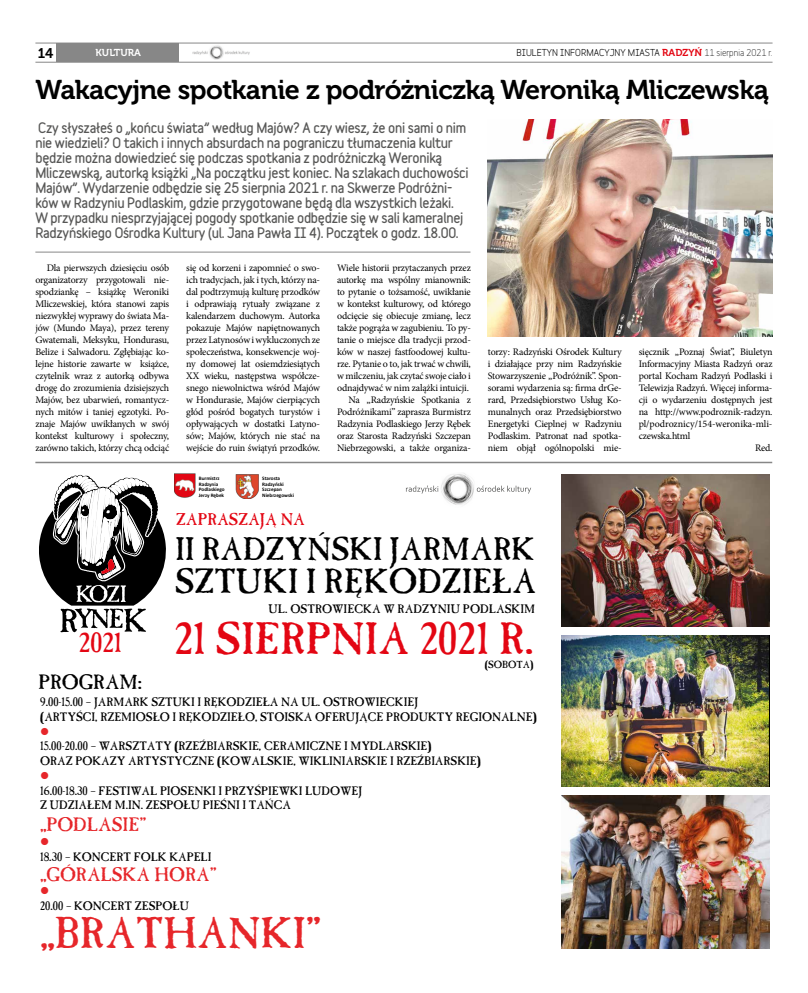
<style>
.page{position:relative;width:808px;height:993px;background:#fff}
.page>*{position:absolute;margin:0;border:0;box-sizing:border-box;transform-origin:0 0}
.t1{font:45.3px "Casablanca Antique";color:#e30613}
.t2{font:44.3px "Casablanca Antique";color:#e6262a}
.t3{font:34.9px "Casablanca Antique";color:#000}
.t4{font:32.6px "Casablanca Antique";color:#000}
.t5{font:27px "Museo 700";letter-spacing:-.02em;color:#000}
.t6{font:20.7px "Casablanca Antique";color:#000}
.t7{font:19.4px "Casablanca Antique";color:#e6262a}
.t8{font:17px "Casablanca Antique";color:#e30613}
.t9{font:14px "Museo 700";color:#000}
.t10{font:900 13px/15px "Variable";letter-spacing:-.02em;color:#575756}
.t11{font:12.4px "Casablanca Antique";letter-spacing:.005em;color:#000}
.t12{font:12.3px/14.7px "Casablanca Antique";color:#000}
.t13{font:12.3px "Wingdings";color:#e6262a}
.t14{font:10.2px "Casablanca Antique";color:#000}
.t15{font:10px/12px "Minion Pro";letter-spacing:-.02em;color:#000;text-align:justify}
.t16{font:10px "Museo 700";color:#fff}
.t17{font:700 9px "Variable";color:#000}
.t18{font:700 5.2px/5.5px "Calibri";color:#000}
.s1{font-family:"Museo 700";font-weight:400;font-size:10px;color:#e30613}
.s2{font-weight:400}
.s3{font-size:27.6px}
</style>
<div class="page">
<div style="left:56px;top:43px;width:123px;height:19px;background:#878787"></div>
<hr style="left:35px;top:43px;width:737px;height:1px;background:#878787">
<hr style="left:35px;top:62px;width:737px;height:1px;background:#878787">
<img style="left:192px;top:45px;width:58px;height:15px">
<hr style="left:35px;top:251px;width:435px;height:1px;background:#878787">
<img style="left:488px;top:120px;width:284px;height:216px">
<img style="left:174px;top:473px;width:22px;height:25px">
<img style="left:236px;top:474px;width:23px;height:24px">
<svg style="left:39px;top:474px;width:127px;height:158px"></svg>
<img style="left:441px;top:473px;width:33px;height:32px">
<svg style="left:406px;top:485px;width:125px;height:8px"></svg>
<img style="left:562px;top:474px;width:207px;height:152px">
<img style="left:562px;top:635px;width:206px;height:151px">
<img style="left:561px;top:795px;width:208px;height:153px">
<hr style="left:35px;top:461px;width:737px;height:2px;background:#878787">
<h3 class="t9" style="left:38px;top:45px;width:17px">14</h3>
<p class="t17" style="left:517px;top:45px;width:257px">BIULETYN INFORMACYJNY MIASTA <span class="s1">RADZYŃ</span> <span class="s2">11 sierpnia 2021 r.</span></p>
<p class="t16" style="left:96px;top:47px;width:47px">KULTURA</p>
<h3 class="t5" style="left:35px;top:75px;width:735px">Wakacyjne spotkanie z podróżniczką Weroniką Mliczewską</h3>
<p class="t10" style="left:35px;top:120px;width:435px">Czy słyszałeś o „końcu świata” według Majów? A czy wiesz, że oni sami o nim nie wiedzieli? O takich i innych absurdach na pograniczu tłumaczenia kultur będzie można dowiedzieć się podczas spotkania z podróżniczką Weroniką Mliczewską, autorką książki „Na początku jest koniec. Na szlakach duchowości Majów”. Wydarzenie odbędzie się 25 sierpnia 2021 r. na Skwerze Podróżni&shy;ków w Radzyniu Podlaskim, gdzie przygotowane będą dla wszystkich leżaki.<br>W przypadku niesprzyjającej pogody spotkanie odbędzie się w sali kameralnej Radzyńskiego Ośrodka Kultury (ul. Jana Pawła II 4). Początek o godz. 18.00.</p>
<p class="t15" style="left:35px;top:261px;width:135px;text-indent:11px">Dla pierwszych dziesięciu osób organizatorzy przygotowali nie&shy;spodziankę – książkę Weroniki Mliczewskiej, która stanowi zapis niezwykłej wyprawy do świata Ma&shy;jów (Mundo Maya), przez tereny Gwatemali, Meksyku, Hondurasu, Belize i Salwadoru. Zgłębiając ko&shy;lejne historie zawarte w książce, czytelnik wraz z autorką odbywa drogę do zrozumienia dzisiejszych Majów, bez ubarwień, romantycz&shy;nych mitów i taniej egzotyki. Po&shy;znaje Majów uwikłanych w swój kontekst kulturowy i społeczny, zarówno takich, którzy chcą odciąć</p>
<p class="t15" style="left:186px;top:261px;width:135px">się od korzeni i zapomnieć o swo&shy;ich tradycjach, jak i tych, którzy na&shy;dal podtrzymują kulturę przodków i odprawiają rytuały związane z kalendarzem duchowym. Autorka pokazuje Majów napiętnowanych przez Latynosów i wykluczonych ze społeczeństwa, konsekwencje woj&shy;ny domowej lat osiemdziesiątych XX wieku, następstwa współcze&shy;snego niewolnictwa wśród Majów w Hondurasie, Majów cierpiących głód pośród bogatych turystów i opływających w dostatki Latyno&shy;sów; Majów, których nie stać na wejście do ruin świątyń przodków.</p>
<p class="t15" style="left:337px;top:262px;width:135px;text-align:right">Wiele historii przytaczanych przez autorkę ma wspólny mianownik: to pytanie o tożsamość, uwikłanie w kontekst kulturowy, od którego odcięcie się obiecuje zmianę, lecz także pogrąża w zagubieniu. To py&shy;tanie o miejsce dla tradycji przod&shy;ków w naszej fastfoodowej kultu&shy;rze. Pytanie o to, jak trwać w chwili, w milczeniu, jak czytać swoje ciało i odnajdywać w nim zalążki intuicji.<br>Na „Radzyńskie Spotkania z Podróżnikami” zaprasza Burmistrz Radzynia Podlaskiego Jerzy Rębek oraz Starosta Radzyński Szczepan Niebrzegowski, a także organiza-</p>
<p class="t15" style="left:488px;top:346px;width:135px">torzy: Radzyński Ośrodek Kultury i działające przy nim Radzyńskie Stowarzyszenie „Podróżnik”. Spon&shy;sorami wydarzenia są: firma drGe&shy;rard, Przedsiębiorstwo Usług Ko&shy;munalnych oraz Przedsiębiorstwo Energetyki Cieplnej w Radzyniu Podlaskim. Patronat nad spotka&shy;niem objął ogólnopolski mie-</p>
<p class="t15" style="left:639px;top:346px;width:135px">sięcznik „Poznaj Świat”, Biuletyn</p>
<p class="t15" style="left:639px;top:358px;width:135px">Informacyjny Miasta Radzyń oraz</p>
<p class="t15" style="left:639px;top:370px;width:135px">portal Kocham Radzyń Podlaski i</p>
<p class="t15" style="left:639px;top:382px;width:135px">Telewizja Radzyń. Więcej informa-</p>
<p class="t15" style="left:639px;top:394px;width:135px">cji o wydarzeniu dostępnych jest</p>
<p class="t15" style="left:639px;top:406px;width:135px">na http://www.podroznik-radzyn.</p>
<p class="t15" style="left:639px;top:418px;width:135px">pl/podroznicy/154-weronika-mli-</p>
<p class="t15" style="left:639px;top:430px;width:53px">czewska.html</p>
<p class="t15" style="left:755px;top:442px;width:19px">Red.</p>
<p class="t18" style="left:199px;top:475px;width:27px">Burmistrz<br>Radzynia<br>Podlaskiego<br>Jerzy Rębek</p>
<p class="t18" style="left:262px;top:475px;width:33px">Starosta<br>Radzyński<br>Szczepan<br>Niebrzegowski</p>
<h3 class="t4" style="left:175px;top:531px;width:361px">II RADZYŃSKI JARMARK</h3>
<h3 class="t3" style="left:175px;top:562px;width:363px">SZTUKI I RĘKODZIEŁA</h3>
<p class="t11" style="left:268px;top:602px;width:268px">UL. OSTROWIECKA W RADZYNIU PODLASKIM</p>
<h3 class="t8" style="left:176px;top:510px;width:130px">ZAPRASZAJĄ NA</h3>
<h1 class="t1" style="left:79px;top:614px;width:456px"><span class="s3">2021</span> 21 SIERPNIA 2021 R.</h1>
<h3 class="t6" style="left:38px;top:671px;width:105px">PROGRAM:</h3>
<p class="t14" style="left:485px;top:659px;width:50px">(SOBOTA)</p>
<p class="t12" style="left:40px;top:695px;width:498px">9.00-15.00 – JARMARK SZTUKI I RĘKODZIEŁA NA UL. OSTROWIECKIEJ<br>(ARTYŚCI, RZEMIOSŁO I RĘKODZIEŁO, STOISKA OFERUJĄCE PRODUKTY REGIONALNE)</p>
<p class="t13" style="left:40px;top:724px;width:11px">●</p>
<p class="t12" style="left:40px;top:739px;width:442px">15.00-20.00 – WARSZTATY (RZEŹBIARSKIE, CERAMICZNE I MYDLARSKIE)<br>ORAZ POKAZY ARTYSTYCZNE (KOWALSKIE, WIKLINIARSKIE I RZEŹBIARSKIE)</p>
<p class="t13" style="left:40px;top:768px;width:11px">●</p>
<p class="t12" style="left:40px;top:783px;width:324px">16.00-18.30 – FESTIWAL PIOSENKI I PRZYŚPIEWKI LUDOWEJ<br>Z UDZIAŁEM M.IN. ZESPOŁU PIEŚNI I TAŃCA</p>
<h3 class="t7" style="left:40px;top:814px;width:107px">„PODLASIE”</h3>
<p class="t13" style="left:40px;top:834px;width:11px">●</p>
<p class="t12" style="left:40px;top:849px;width:173px">18.30 – KONCERT FOLK KAPELI</p>
<h3 class="t7" style="left:40px;top:863px;width:178px">„GÓRALSKA HORA”</h3>
<p class="t13" style="left:40px;top:884px;width:11px">●</p>
<p class="t12" style="left:40px;top:899px;width:150px">20.00 – KONCERT ZESPOŁU</p>
<h2 class="t2" style="left:40px;top:909px;width:282px">„BRATHANKI”</h2>
</div>
